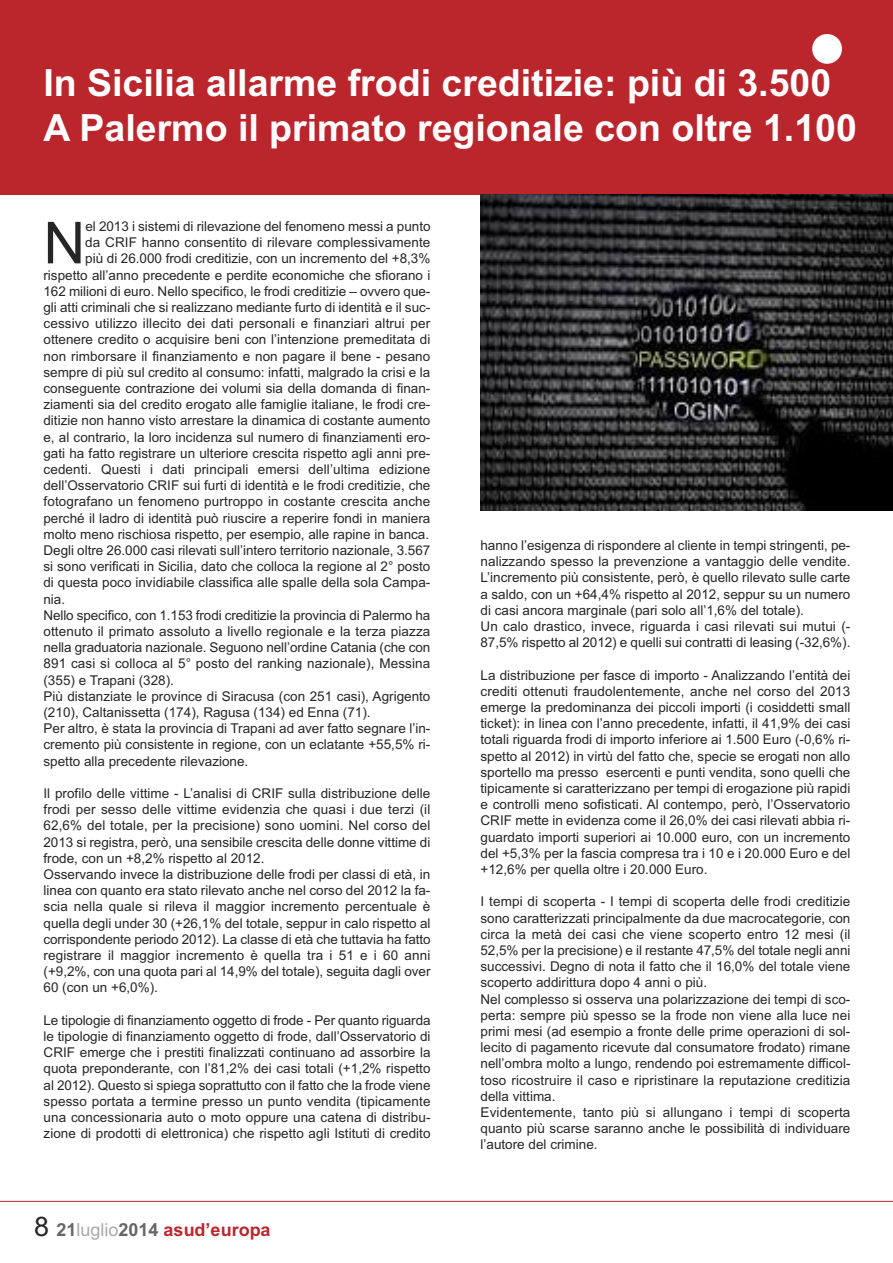
<style>
.page{position:relative;width:893px;height:1263px;background:#fff}
.page>*{position:absolute;margin:0;border:0;box-sizing:border-box;transform-origin:0 0}
.t1{font:57.9px "Arial";color:#272627}
.t2{font:700 37.5px/45px "Arial";color:#fff}
.t3{font:700 18px "Arial";color:#bb262c}
.t4{font:13.5px/16.2px "Arial";color:#272627}
.s1{font-weight:400;font-size:27px;color:#272627}
.s2{color:#666}
.s3{font-weight:400;color:#a9a9a9}
</style>
<div class="page">
<div style="left:0;top:0;width:893px;height:194px;background:#bb262c"></div>
<div style="left:812px;top:34px;width:30px;height:30px;background:#fff;border-radius:50%"></div>
<hr style="left:0;top:1201px;width:893px;height:1px;background:#bb262c">
<img style="left:480px;top:194px;width:413px;height:316px">
<p class="t2" style="left:43px;top:60px;width:815px">In Sicilia allarme frodi creditizie: più di 3.500<br>A Palermo il primato regionale con oltre 1.100</p>
<p class="t1" style="left:43px;top:209px;width:43px">N</p>
<p class="t4" style="left:85px;top:218px;width:347px">el 2013 i sistemi di rilevazione del fenomeno messi a punto</p>
<p class="t4" style="left:85px;top:234px;width:347px">da CRIF hanno consentito di rilevare complessivamente</p>
<p class="t4" style="left:85px;top:251px;width:347px">più di 26.000 frodi creditizie, con un incremento del +8,3%</p>
<p class="t4" style="left:43px;top:267px;width:388px">rispetto all’anno precedente e perdite economiche che sfiorano i</p>
<p class="t4" style="left:43px;top:283px;width:388px">162 milioni di euro. Nello specifico, le frodi creditizie – ovvero que-</p>
<p class="t4" style="left:43px;top:299px;width:388px">gli atti criminali che si realizzano mediante furto di identità e il suc-</p>
<p class="t4" style="left:43px;top:315px;width:388px">cessivo utilizzo illecito dei dati personali e finanziari altrui per</p>
<p class="t4" style="left:43px;top:332px;width:388px">ottenere credito o acquisire beni con l’intenzione premeditata di</p>
<p class="t4" style="left:43px;top:348px;width:388px">non rimborsare il finanziamento e non pagare il bene - pesano</p>
<p class="t4" style="left:43px;top:364px;width:388px">sempre di più sul credito al consumo: infatti, malgrado la crisi e la</p>
<p class="t4" style="left:43px;top:380px;width:388px">conseguente contrazione dei volumi sia della domanda di finan-</p>
<p class="t4" style="left:43px;top:396px;width:388px">ziamenti sia del credito erogato alle famiglie italiane, le frodi cre-</p>
<p class="t4" style="left:43px;top:413px;width:388px">ditizie non hanno visto arrestare la dinamica di costante aumento</p>
<p class="t4" style="left:43px;top:429px;width:388px">e, al contrario, la loro incidenza sul numero di finanziamenti ero-</p>
<p class="t4" style="left:43px;top:445px;width:388px">gati ha fatto registrare un ulteriore crescita rispetto agli anni pre-</p>
<p class="t4" style="left:43px;top:461px;width:388px">cedenti. Questi i dati principali emersi dell’ultima edizione</p>
<p class="t4" style="left:43px;top:477px;width:388px">dell’Osservatorio CRIF sui furti di identità e le frodi creditizie, che</p>
<p class="t4" style="left:43px;top:494px;width:388px">fotografano un fenomeno purtroppo in costante crescita anche</p>
<p class="t4" style="left:43px;top:510px;width:388px">perché il ladro di identità può riuscire a reperire fondi in maniera</p>
<p class="t4" style="left:43px;top:526px;width:387px">molto meno rischiosa rispetto, per esempio, alle rapine in banca.</p>
<p class="t4" style="left:43px;top:542px;width:388px">Degli oltre 26.000 casi rilevati sull’intero territorio nazionale, 3.567</p>
<p class="t4" style="left:43px;top:558px;width:388px">si sono verificati in Sicilia, dato che colloca la regione al 2° posto</p>
<p class="t4" style="left:43px;top:575px;width:388px">di questa poco invidiabile classifica alle spalle della sola Campa-</p>
<p class="t4" style="left:43px;top:591px;width:23px">nia.</p>
<p class="t4" style="left:43px;top:607px;width:388px">Nello specifico, con 1.153 frodi creditizie la provincia di Palermo ha</p>
<p class="t4" style="left:43px;top:623px;width:388px">ottenuto il primato assoluto a livello regionale e la terza piazza</p>
<p class="t4" style="left:43px;top:639px;width:388px">nella graduatoria nazionale. Seguono nell’ordine Catania (che con</p>
<p class="t4" style="left:43px;top:656px;width:388px">891 casi si colloca al 5° posto del ranking nazionale), Messina</p>
<p class="t4" style="left:43px;top:672px;width:132px">(355) e Trapani (328).</p>
<p class="t4" style="left:43px;top:688px;width:388px">Più distanziate le province di Siracusa (con 251 casi), Agrigento</p>
<p class="t4" style="left:43px;top:704px;width:329px">(210), Caltanissetta (174), Ragusa (134) ed Enna (71).</p>
<p class="t4" style="left:43px;top:720px;width:388px">Per altro, è stata la provincia di Trapani ad aver fatto segnare l’in-</p>
<p class="t4" style="left:43px;top:737px;width:388px">cremento più consistente in regione, con un eclatante +55,5% ri-</p>
<p class="t4" style="left:43px;top:753px;width:206px">spetto alla precedente rilevazione.</p>
<p class="t4" style="left:43px;top:785px;width:389px">Il profilo delle vittime - L’analisi di CRIF sulla distribuzione delle frodi per sesso delle vittime evidenzia che quasi i due terzi (il 62,6% del totale, per la precisione) sono uomini. Nel corso del 2013 si registra, però, una sensibile crescita delle donne vittime di frode, con un +8,2% rispetto al 2012.<br>Osservando invece la distribuzione delle frodi per classi di età, in linea con quanto era stato rilevato anche nel corso del 2012 la fa&shy;scia nella quale si rileva il maggior incremento percentuale è quella degli under 30 (+26,1% del totale, seppur in calo rispetto al corrispondente periodo 2012). La classe di età che tuttavia ha fatto registrare il maggior incremento è quella tra i 51 e i 60 anni (+9,2%, con una quota pari al 14,9% del totale), seguita dagli over 60 (con un +6,0%).</p>
<p class="t4" style="left:44px;top:1012px;width:388px;text-align:justify">Le tipologie di finanziamento oggetto di frode - Per quanto riguarda le tipologie di finanziamento oggetto di frode, dall’Osservatorio di CRIF emerge che i prestiti finalizzati continuano ad assorbire la quota preponderante, con l’81,2% dei casi totali (+1,2% rispetto al 2012). Questo si spiega soprattutto con il fatto che la frode viene spesso portata a termine presso un punto vendita (tipicamente una concessionaria auto o moto oppure una catena di distribu&shy;zione di prodotti di elettronica) che rispetto agli Istituti di credito</p>
<p class="t3" style="left:34px;top:1219px;width:238px"><span class="s1">8</span> <span class="s2">21</span><span class="s3">luglio</span><span class="s2">2014</span> asud’europa</p>
<p class="t4" style="left:480px;top:537px;width:371px">hanno l’esigenza di rispondere al cliente in tempi stringenti, pe&shy;nalizzando spesso la prevenzione a vantaggio delle vendite.<br>L’incremento più consistente, però, è quello rilevato sulle carte a saldo, con un +64,4% rispetto al 2012, seppur su un numero di casi ancora marginale (pari solo all’1,6% del totale).<br>Un calo drastico, invece, riguarda i casi rilevati sui mutui (- 87,5% rispetto al 2012) e quelli sui contratti di leasing (-32,6%).</p>
<p class="t4" style="left:480px;top:667px;width:371px;text-align:justify">La distribuzione per fasce di importo - Analizzando l’entità dei crediti ottenuti fraudolentemente, anche nel corso del 2013 emerge la predominanza dei piccoli importi (i cosiddetti small ticket): in linea con l’anno precedente, infatti, il 41,9% dei casi totali riguarda frodi di importo inferiore ai 1.500 Euro (-0,6% ri&shy;spetto al 2012) in virtù del fatto che, specie se erogati non allo sportello ma presso esercenti e punti vendita, sono quelli che tipicamente si caratterizzano per tempi di erogazione più rapidi e controlli meno sofisticati. Al contempo, però, l’Osservatorio CRIF mette in evidenza come il 26,0% dei casi rilevati abbia ri&shy;guardato importi superiori ai 10.000 euro, con un incremento del +5,3% per la fascia compresa tra i 10 e i 20.000 Euro e del +12,6% per quella oltre i 20.000 Euro.</p>
<p class="t4" style="left:480px;top:893px;width:371px">I tempi di scoperta - I tempi di scoperta delle frodi creditizie sono caratterizzati principalmente da due macrocategorie, con circa la metà dei casi che viene scoperto entro 12 mesi (il 52,5% per la precisione) e il restante 47,5% del totale negli anni successivi. Degno di nota il fatto che il 16,0% del totale viene scoperto addirittura dopo 4 anni o più.<br>Nel complesso si osserva una polarizzazione dei tempi di sco&shy;perta: sempre più spesso se la frode non viene alla luce nei primi mesi (ad esempio a fronte delle prime operazioni di sol&shy;lecito di pagamento ricevute dal consumatore frodato) rimane nell’ombra molto a lungo, rendendo poi estremamente difficol&shy;toso ricostruire il caso e ripristinare la reputazione creditizia della vittima.<br>Evidentemente, tanto più si allungano i tempi di scoperta quanto più scarse saranno anche le possibilità di individuare l’autore del crimine.</p>
</div>
